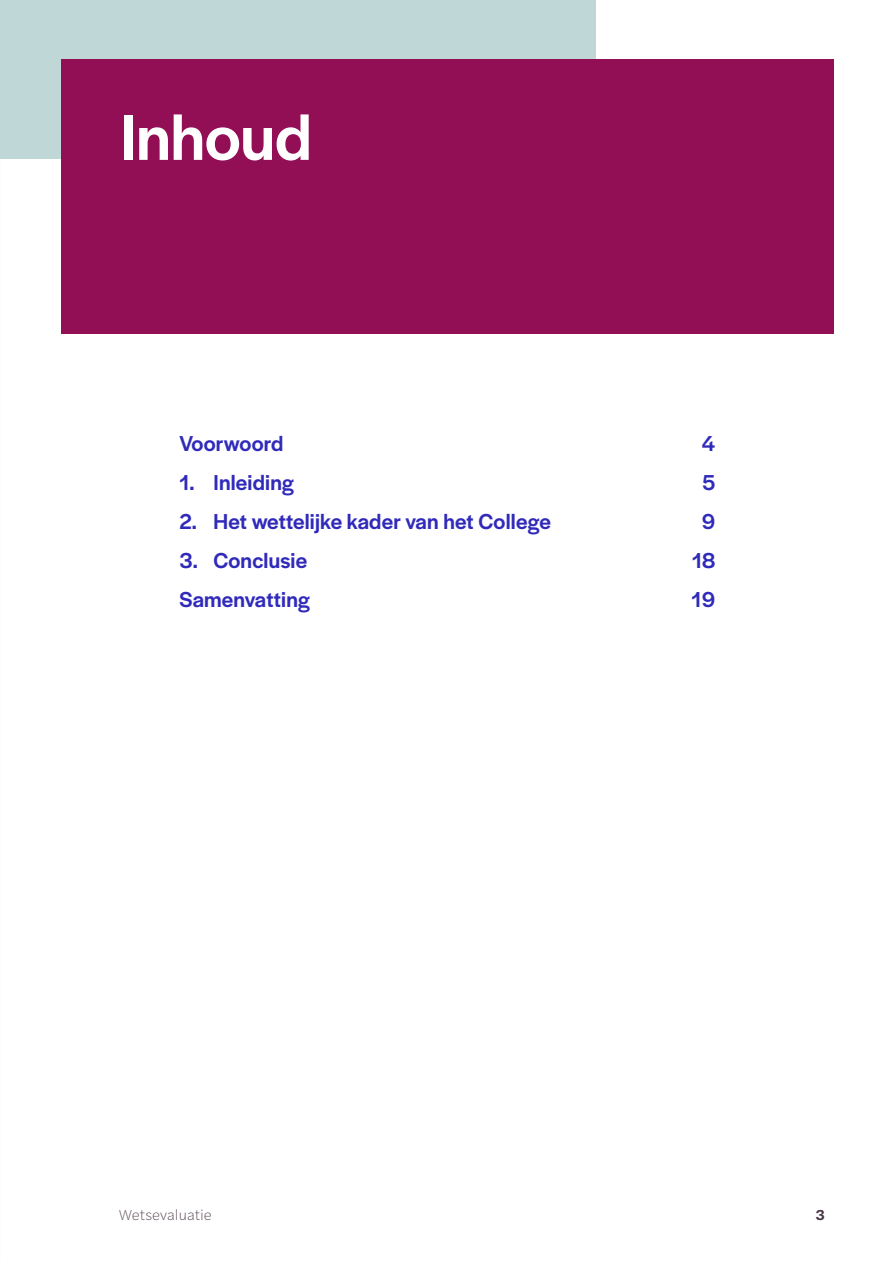
<style>
.page{position:relative;width:893px;height:1263px;background:#fff}
.page>*{position:absolute;margin:0;border:0;box-sizing:border-box;transform-origin:0 0}
.t1{font:500 67.5px "Halyard Display";color:#fff}
.t2{font:500 22.5px "Halyard Display";letter-spacing:.01em;color:#302aba}
.t3{font:200 15px "Halyard Text";color:#493645}
.t4{font:600 15px "Halyard Text";color:#493645}
</style>
<div class="page">
<div style="left:0;top:0;width:595px;height:158px;background:#bfd7d6"></div>
<div style="left:61px;top:60px;width:772px;height:274px;background:#930f55"></div>
<h1 class="t1" style="left:120px;top:89px;width:193px">Inhoud</h1>
<p class="t2" style="left:179px;top:427px;width:105px">Voorwoord</p>
<p class="t2" style="left:702px;top:427px;width:15px">4</p>
<p class="t2" style="left:179px;top:466px;width:116px">1. Inleiding</p>
<p class="t2" style="left:702px;top:466px;width:14px">5</p>
<p class="t2" style="left:179px;top:505px;width:373px">2. Het wettelijke kader van het College</p>
<p class="t2" style="left:702px;top:505px;width:15px">9</p>
<p class="t2" style="left:179px;top:544px;width:129px">3. Conclusie</p>
<p class="t2" style="left:692px;top:544px;width:25px">18</p>
<p class="t2" style="left:179px;top:583px;width:132px">Samenvatting</p>
<p class="t2" style="left:691px;top:583px;width:25px">19</p>
<p class="t3" style="left:119px;top:1204px;width:94px">Wetsevaluatie</p>
<p class="t4" style="left:816px;top:1203px;width:11px">3</p>
</div>
